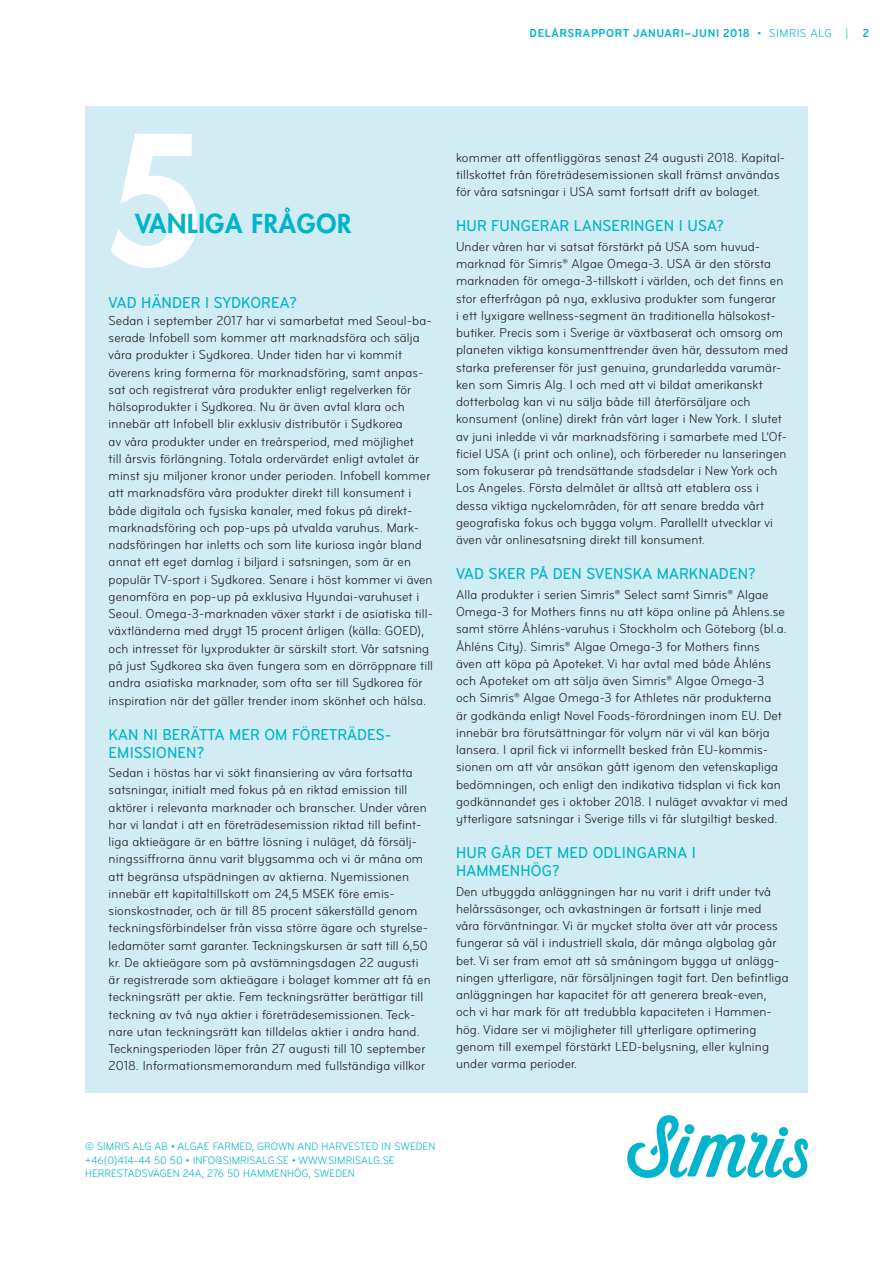
<style>
.page{position:relative;width:893px;height:1263px;background:#fff}
.page>*{position:absolute;margin:0;border:0;box-sizing:border-box;transform-origin:0 0}
.Stor_mellanrubrik_Fu{font:800 25.5px "Futura Std";letter-spacing:.03em;color:#00b5cb}
.Mellanrubrik_11{font:500 condensed 16.5px/18px "Bryant";letter-spacing:.01em;color:#00b5cb}
.brödtext_9_11_5{font:500 condensed 16.5px "Bryant";letter-spacing:.01em;color:#00b5cb}
.brödtext_9_11_5-2{font:condensed 13.5px/17.2px "Bryant";letter-spacing:.01em;color:#231f20}
.t1{font:700 condensed 12px "Bryant";letter-spacing:.055em;color:#00b5cb}
.brödtext_9_11_5-3{font:condensed 11.25px "Bryant";letter-spacing:.01em;color:#00b5cb}
.s1{font-weight:400}
</style>
<div class="page">
<svg style="left:627px;top:1115px;width:181px;height:63px"></svg>
<div style="left:85px;top:106px;width:723px;height:987px;background:#d1ecf2"></div>
<svg style="left:111px;top:134px;width:86px;height:134px"></svg>
<p class="t1" style="left:530px;top:25px;width:341px">DELÅRSRAPPORT JANUARI–JUNI 2018 <span class="s1">• SIMRIS ALG |</span> 2</p>
<p class="Stor_mellanrubrik_Fu" style="left:135px;top:208px;width:218px">VANLIGA FRÅGOR</p>
<p class="brödtext_9_11_5" style="left:109px;top:292px;width:190px">VAD HÄNDER I SYDKOREA?</p>
<p class="brödtext_9_11_5-2" style="left:109px;top:312px;width:326px">Sedan i september 2017 har vi samarbetat med Seoul-ba&shy;serade Infobell som kommer att marknadsföra och sälja våra produkter i Sydkorea. Under tiden har vi kommit överens kring formerna för marknadsföring, samt anpas&shy;sat och registrerat våra produkter enligt regelverken för hälsoprodukter i Sydkorea. Nu är även avtal klara och innebär att Infobell blir exklusiv distributör i Sydkorea<br>av våra produkter under en treårsperiod, med möjlighet<br>till årsvis förlängning. Totala ordervärdet enligt avtalet är minst sju miljoner kronor under perioden. Infobell kommer att marknadsföra våra produkter direkt till konsument i både digitala och fysiska kanaler, med fokus på direkt&shy;marknadsföring och pop-ups på utvalda varuhus. Mark&shy;nadsföringen har inletts och som lite kuriosa ingår bland annat ett eget damlag i biljard i satsningen, som är en populär TV-sport i Sydkorea. Senare i höst kommer vi även genomföra en pop-up på exklusiva Hyundai-varuhuset i Seoul. Omega-3-marknaden växer starkt i de asiatiska till&shy;växtländerna med drygt 15 procent årligen (källa: GOED), och intresset för lyxprodukter är särskilt stort. Vår satsning på just Sydkorea ska även fungera som en dörröppnare till andra asiatiska marknader, som ofta ser till Sydkorea för inspiration när det gäller trender inom skönhet och hälsa.</p>
<p class="Mellanrubrik_11" style="left:109px;top:725px;width:284px">KAN NI BERÄTTA MER OM FÖRETRÄDES-<br>EMISSIONEN?</p>
<p class="brödtext_9_11_5-2" style="left:109px;top:764px;width:324px">Sedan i höstas har vi sökt finansiering av våra fortsatta satsningar, initialt med fokus på en riktad emission till aktörer i relevanta marknader och branscher. Under våren har vi landat i att en företrädesemission riktad till befint&shy;liga aktieägare är en bättre lösning i nuläget, då försälj&shy;ningssiffrorna ännu varit blygsamma och vi är måna om att begränsa utspädningen av aktierna. Nyemissionen innebär ett kapitaltillskott om 24,5 MSEK före emis&shy;sionskostnader, och är till 85 procent säkerställd genom teckningsförbindelser från vissa större ägare och styrelse&shy;ledamöter samt garanter. Teckningskursen är satt till 6,50 kr. De aktieägare som på avstämningsdagen 22 augusti är registrerade som aktieägare i bolaget kommer att få en teckningsrätt per aktie. Fem teckningsrätter berättigar till teckning av två nya aktier i företrädesemissionen. Teck&shy;nare utan teckningsrätt kan tilldelas aktier i andra hand.<br>Teckningsperioden löper från 27 augusti till 10 september 2018. Informationsmemorandum med fullständiga villkor</p>
<p class="brödtext_9_11_5-2" style="left:456px;top:149px;width:331px">kommer att offentliggöras senast 24 augusti 2018. Kapital&shy;tillskottet från företrädesemissionen skall främst användas för våra satsningar i USA samt fortsatt drift av bolaget.</p>
<p class="Mellanrubrik_11" style="left:456px;top:217px;width:269px">HUR FUNGERAR LANSERINGEN I USA?</p>
<p class="brödtext_9_11_5-2" style="left:456px;top:238px;width:334px">Under våren har vi satsat förstärkt på USA som huvud&shy;marknad för Simris® Algae Omega-3. USA är den största marknaden för omega-3-tillskott i världen, och det finns en stor efterfrågan på nya, exklusiva produkter som fungerar<br>i ett lyxigare wellness-segment än traditionella hälsokost&shy;butiker. Precis som i Sverige är växtbaserat och omsorg om planeten viktiga konsumenttrender även här, dessutom med starka preferenser för just genuina, grundarledda varumär&shy;ken som Simris Alg. I och med att vi bildat amerikanskt dotterbolag kan vi nu sälja både till återförsäljare och konsument (online) direkt från vårt lager i New York. I slutet av juni inledde vi vår marknadsföring i samarbete med L’Of&shy;ficiel USA (i print och online), och förbereder nu lanseringen som fokuserar på trendsättande stadsdelar i New York och Los Angeles. Första delmålet är alltså att etablera oss i dessa viktiga nyckelområden, för att senare bredda vårt geografiska fokus och bygga volym. Parallellt utvecklar vi även vår onlinesatsning direkt till konsument.</p>
<p class="Mellanrubrik_11" style="left:456px;top:565px;width:301px">VAD SKER PÅ DEN SVENSKA MARKNADEN?</p>
<p class="brödtext_9_11_5-2" style="left:456px;top:586px;width:333px">Alla produkter i serien Simris® Select samt Simris® Algae Omega-3 for Mothers finns nu att köpa online på Åhlens.se samt större Åhléns-varuhus i Stockholm och Göteborg (bl.a.<br>Åhléns City). Simris® Algae Omega-3 for Mothers finns även att köpa på Apoteket. Vi har avtal med både Åhléns och Apoteket om att sälja även Simris® Algae Omega-3<br>och Simris® Algae Omega-3 for Athletes när produkterna<br>är godkända enligt Novel Foods-förordningen inom EU. Det innebär bra förutsättningar för volym när vi väl kan börja lansera. I april fick vi informellt besked från EU-kommis&shy;sionen om att vår ansökan gått igenom den vetenskapliga bedömningen, och enligt den indikativa tidsplan vi fick kan godkännandet ges i oktober 2018. I nuläget avvaktar vi med ytterligare satsningar i Sverige tills vi får slutgiltigt besked.</p>
<p class="Mellanrubrik_11" style="left:456px;top:844px;width:241px">HUR GÅR DET MED ODLINGARNA I<br>HAMMENHÖG?</p>
<p class="brödtext_9_11_5-2" style="left:456px;top:883px;width:334px">Den utbyggda anläggningen har nu varit i drift under två helårssäsonger, och avkastningen är fortsatt i linje med<br>våra förväntningar. Vi är mycket stolta över att vår process fungerar så väl i industriell skala, där många algbolag går bet. Vi ser fram emot att så småningom bygga ut anlägg&shy;ningen ytterligare, när försäljningen tagit fart. Den befintliga anläggningen har kapacitet för att generera break-even, och vi har mark för att tredubbla kapaciteten i Hammen&shy;hög. Vidare ser vi möjligheter till ytterligare optimering genom till exempel förstärkt LED-belysning, eller kylning under varma perioder.</p>
<p class="brödtext_9_11_5-3" style="left:85px;top:1140px;width:352px">© SIMRIS ALG AB • ALGAE FARMED, GROWN AND HARVESTED IN SWEDEN</p>
<p class="brödtext_9_11_5-3" style="left:85px;top:1153px;width:311px">+46(0)414-44 50 50 • INFO@SIMRISALG.SE • WWW.SIMRISALG.SE</p>
<p class="brödtext_9_11_5-3" style="left:85px;top:1167px;width:271px">HERRESTADSVÄGEN 24A, 276 50 HAMMENHÖG, SWEDEN</p>
</div>
